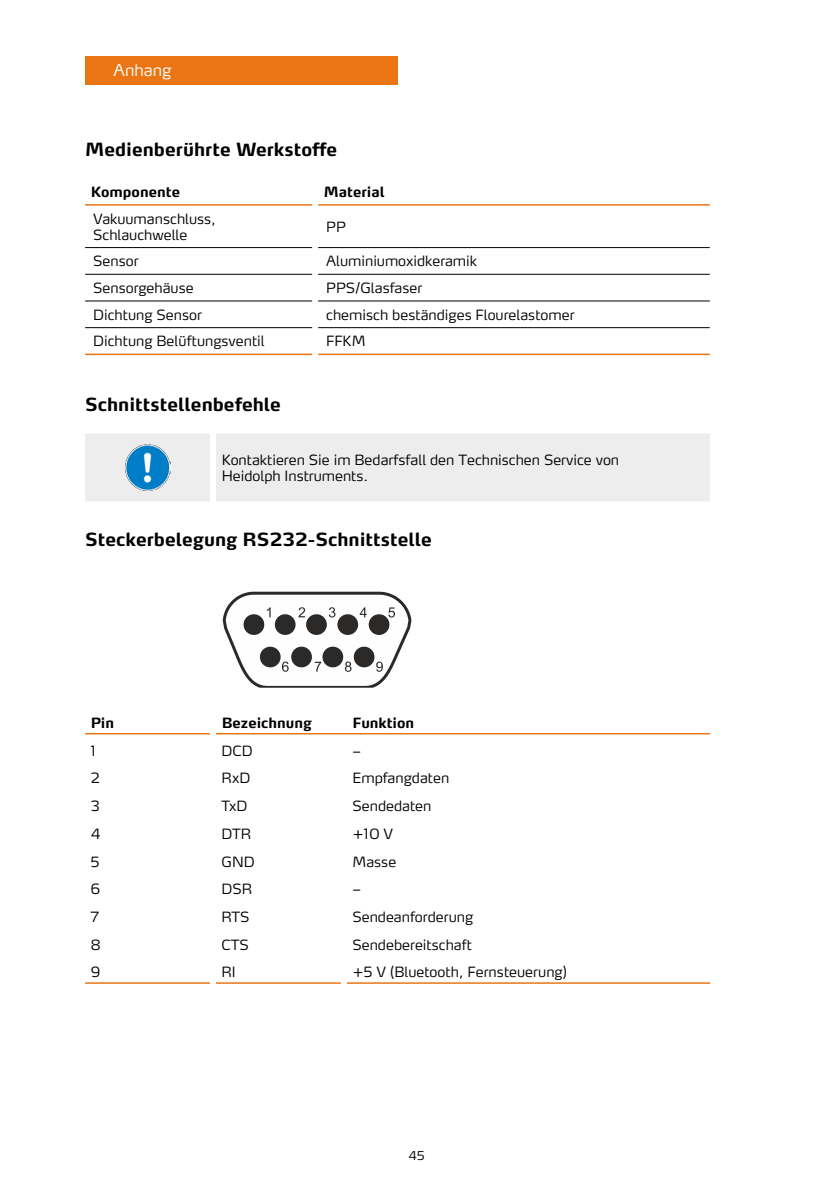
<style>
.page{position:relative;width:840px;height:1191px;background:#fff}
.page>*{position:absolute;margin:0;border:0;box-sizing:border-box;transform-origin:0 0}
.t1{font:700 18px "Max OT";color:#000}
.t2{font:300 16px "Max OT";color:#fff}
.t3{font:300 14px/16px "Max OT";color:#000}
.t4{font:700 14px "Max OT";color:#000}
.t5{font:300 12px "Max OT";color:#000}
.s1{font-family:"Verdana";font-weight:400}
</style>
<div class="page">
<div style="left:85px;top:57px;width:312px;height:28px;background:#ea7515"></div>
<hr style="left:85px;top:247px;width:227px;height:1px;background:#000">
<hr style="left:85px;top:274px;width:227px;height:1px;background:#000">
<hr style="left:85px;top:300px;width:227px;height:1px;background:#000">
<hr style="left:85px;top:327px;width:227px;height:1px;background:#000">
<hr style="left:318px;top:247px;width:391px;height:1px;background:#000">
<hr style="left:318px;top:274px;width:391px;height:1px;background:#000">
<hr style="left:318px;top:300px;width:391px;height:1px;background:#000">
<hr style="left:318px;top:327px;width:391px;height:1px;background:#000">
<hr style="left:85px;top:204px;width:227px;height:2px;background:#ea7515">
<hr style="left:318px;top:204px;width:391px;height:2px;background:#ea7515">
<hr style="left:85px;top:353px;width:227px;height:2px;background:#ea7515">
<hr style="left:318px;top:353px;width:391px;height:2px;background:#ea7515">
<div style="left:85px;top:434px;width:624px;height:67px;background:#ededed"></div>
<img style="left:125px;top:445px;width:45px;height:45px">
<svg style="left:223px;top:591px;width:188px;height:96px"></svg>
<hr style="left:85px;top:982px;width:125px;height:1px;background:#ea7515">
<hr style="left:216px;top:982px;width:124px;height:1px;background:#ea7515">
<hr style="left:346px;top:982px;width:363px;height:1px;background:#ea7515">
<hr style="left:85px;top:733px;width:125px;height:1px;background:#ea7515">
<hr style="left:216px;top:733px;width:124px;height:1px;background:#ea7515">
<hr style="left:346px;top:733px;width:363px;height:1px;background:#ea7515">
<p class="t2" style="left:113px;top:60px;width:59px">Anhang</p>
<p class="t1" style="left:85px;top:137px;width:253px">Medienberührte Werkstoffe</p>
<p class="t4" style="left:91px;top:183px;width:91px">Komponente</p>
<p class="t4" style="left:323px;top:183px;width:62px">Material</p>
<p class="t3" style="left:93px;top:210px;width:124px">Vakuumanschluss,<br>Schlauchwelle</p>
<p class="t3" style="left:326px;top:218px;width:21px">PP</p>
<p class="t3" style="left:93px;top:253px;width:47px">Sensor</p>
<p class="t3" style="left:326px;top:253px;width:152px">Aluminiumoxidkeramik</p>
<p class="t3" style="left:93px;top:280px;width:102px">Sensorgehäuse</p>
<p class="t3" style="left:326px;top:280px;width:98px">PPS/Glasfaser</p>
<p class="t3" style="left:93px;top:306px;width:110px">Dichtung Sensor</p>
<p class="t3" style="left:326px;top:306px;width:250px">chemisch beständiges Flourelastomer</p>
<p class="t3" style="left:93px;top:333px;width:173px">Dichtung Belüftungsventil</p>
<p class="t3" style="left:326px;top:333px;width:41px">FFKM</p>
<p class="t1" style="left:85px;top:392px;width:197px">Schnittstellenbefehle</p>
<p class="t3" style="left:221px;top:451px;width:399px">Kontaktieren Sie im Bedarfsfall den Technischen Service von<br>Heidolph Instruments.</p>
<p class="t1" style="left:85px;top:527px;width:348px">Steckerbelegung RS232-Schnittstelle</p>
<p class="t4" style="left:91px;top:714px;width:25px">Pin</p>
<p class="t4" style="left:221px;top:714px;width:91px">Bezeichnung</p>
<p class="t4" style="left:352px;top:714px;width:63px">Funktion</p>
<p class="t3" style="left:91px;top:742px;width:6px">1</p>
<p class="t3" style="left:221px;top:742px;width:33px">DCD</p>
<p class="t3" style="left:352px;top:742px;width:10px">–</p>
<p class="t3" style="left:91px;top:770px;width:11px">2</p>
<p class="t3" style="left:221px;top:770px;width:30px">RxD</p>
<p class="t3" style="left:352px;top:770px;width:98px">Empfangdaten</p>
<p class="t3" style="left:91px;top:798px;width:10px">3</p>
<p class="t3" style="left:221px;top:798px;width:27px">TxD</p>
<p class="t3" style="left:352px;top:798px;width:80px">Sendedaten</p>
<p class="t3" style="left:91px;top:825px;width:11px">4</p>
<p class="t3" style="left:221px;top:825px;width:31px">DTR</p>
<p class="t3" style="left:352px;top:825px;width:42px"><span class="s1">+</span>10 V</p>
<p class="t3" style="left:91px;top:853px;width:10px">5</p>
<p class="t3" style="left:221px;top:853px;width:35px">GND</p>
<p class="t3" style="left:352px;top:853px;width:45px">Masse</p>
<p class="t3" style="left:91px;top:881px;width:11px">6</p>
<p class="t3" style="left:221px;top:881px;width:32px">DSR</p>
<p class="t3" style="left:352px;top:881px;width:10px">–</p>
<p class="t3" style="left:91px;top:908px;width:10px">7</p>
<p class="t3" style="left:221px;top:908px;width:29px">RTS</p>
<p class="t3" style="left:352px;top:908px;width:122px">Sendeanforderung</p>
<p class="t3" style="left:91px;top:936px;width:11px">8</p>
<p class="t3" style="left:221px;top:936px;width:29px">CTS</p>
<p class="t3" style="left:352px;top:936px;width:121px">Sendebereitschaft</p>
<p class="t3" style="left:91px;top:964px;width:11px">9</p>
<p class="t3" style="left:221px;top:964px;width:16px">RI</p>
<p class="t3" style="left:352px;top:964px;width:216px"><span class="s1">+</span>5 V (Bluetooth, Fernsteuerung)</p>
<p class="t5" style="left:408px;top:1148px;width:18px">45</p>
</div>
